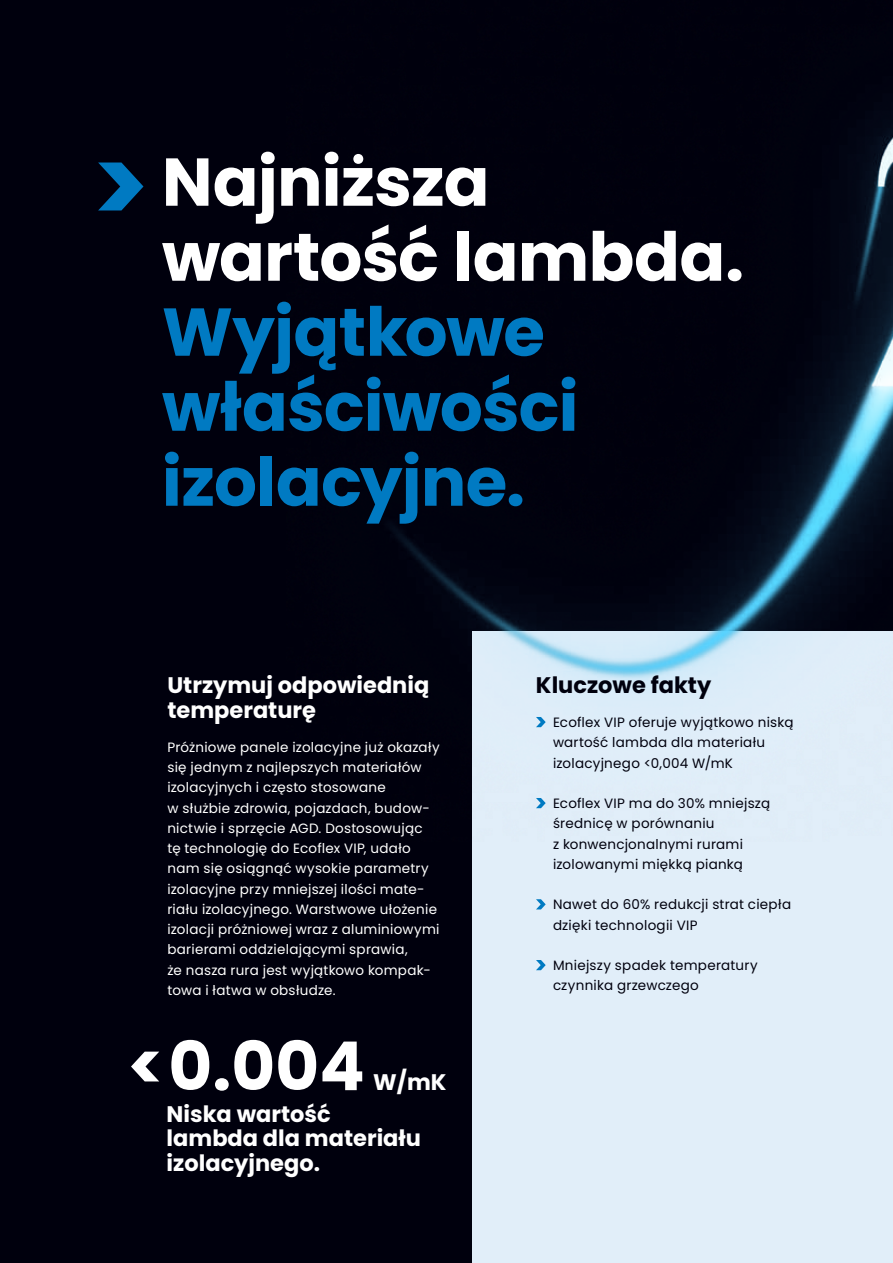
<style>
.page{position:relative;width:893px;height:1263px;background:#00000d}
.page>*{position:absolute;margin:0;border:0;box-sizing:border-box;transform-origin:0 0}
.t1{font:67.5px/75px "Poppins";letter-spacing:-.01em;color:#007ac2}
.t2{font:67.5px/75px "Poppins";letter-spacing:-.01em;color:#fff}
.t3{font:22.5px/24.8px "Poppins";color:#fff}
.t4{font:22.5px "Poppins";color:#00000d}
.t5{font:13.5px/20.2px "Poppins";letter-spacing:.02em;color:#fff}
.t6{font:13.5px/20.2px "Poppins";letter-spacing:.02em;color:#00000d}
</style>
<div class="page">
<div style="left:472px;top:631px;width:421px;height:632px;background:#e1eef9"></div>
<svg style="left:98px;top:162px;width:45px;height:48px"></svg>
<img style="left:390px;top:122px;width:503px;height:687px">
<svg style="left:536px;top:717px;width:10px;height:10px"></svg>
<svg style="left:536px;top:798px;width:10px;height:10px"></svg>
<svg style="left:536px;top:899px;width:10px;height:10px"></svg>
<svg style="left:536px;top:960px;width:10px;height:10px"></svg>
<h1 class="t2" style="left:162px;top:145px;width:584px">Najniższa wartość lambda.</h1>
<h1 class="t1" style="left:162px;top:295px;width:418px">Wyjątkowe właściwości izolacyjne.</h1>
<h2 class="t3" style="left:167px;top:673px;width:263px">Utrzymuj odpowiednią temperaturę</h2>
<p class="t5" style="left:167px;top:737px;width:274px">Próżniowe panele izolacyjne już okazały się jednym z najlepszych materiałów izolacyjnych i często stosowane<br>w służbie zdrowia, pojazdach, budow&shy;nictwie i sprzęcie AGD. Dostosowując<br>tę technologię do Ecoflex VIP, udało nam się osiągnąć wysokie parametry izolacyjne przy mniejszej ilości mate&shy;riału izolacyjnego. Warstwowe ułożenie izolacji próżniowej wraz z aluminiowymi barierami oddzielającymi sprawia,<br>że nasza rura jest wyjątkowo kompak&shy;towa i łatwa w obsłudze.</p>
<h1 class="t2" style="left:127px;top:1029px;width:239px">&lt;0.004</h1>
<h2 class="t3" style="left:373px;top:1070px;width:75px">W/mK</h2>
<h2 class="t3" style="left:167px;top:1101px;width:256px">Niska wartość lambda dla materiału izolacyjnego.</h2>
<h2 class="t4" style="left:536px;top:672px;width:177px">Kluczowe fakty</h2>
<p class="t6" style="left:553px;top:712px;width:242px">Ecoflex VIP oferuje wyjątkowo niską wartość lambda dla materiału izolacyjnego &lt;0,004 W/mK</p>
<p class="t6" style="left:553px;top:793px;width:219px">Ecoflex VIP ma do 30% mniejszą średnicę w porównaniu<br>z konwencjonalnymi rurami izolowanymi miękką pianką</p>
<p class="t6" style="left:553px;top:895px;width:240px">Nawet do 60% redukcji strat ciepła dzięki technologii VIP</p>
<p class="t6" style="left:553px;top:955px;width:206px">Mniejszy spadek temperatury czynnika grzewczego</p>
</div>
